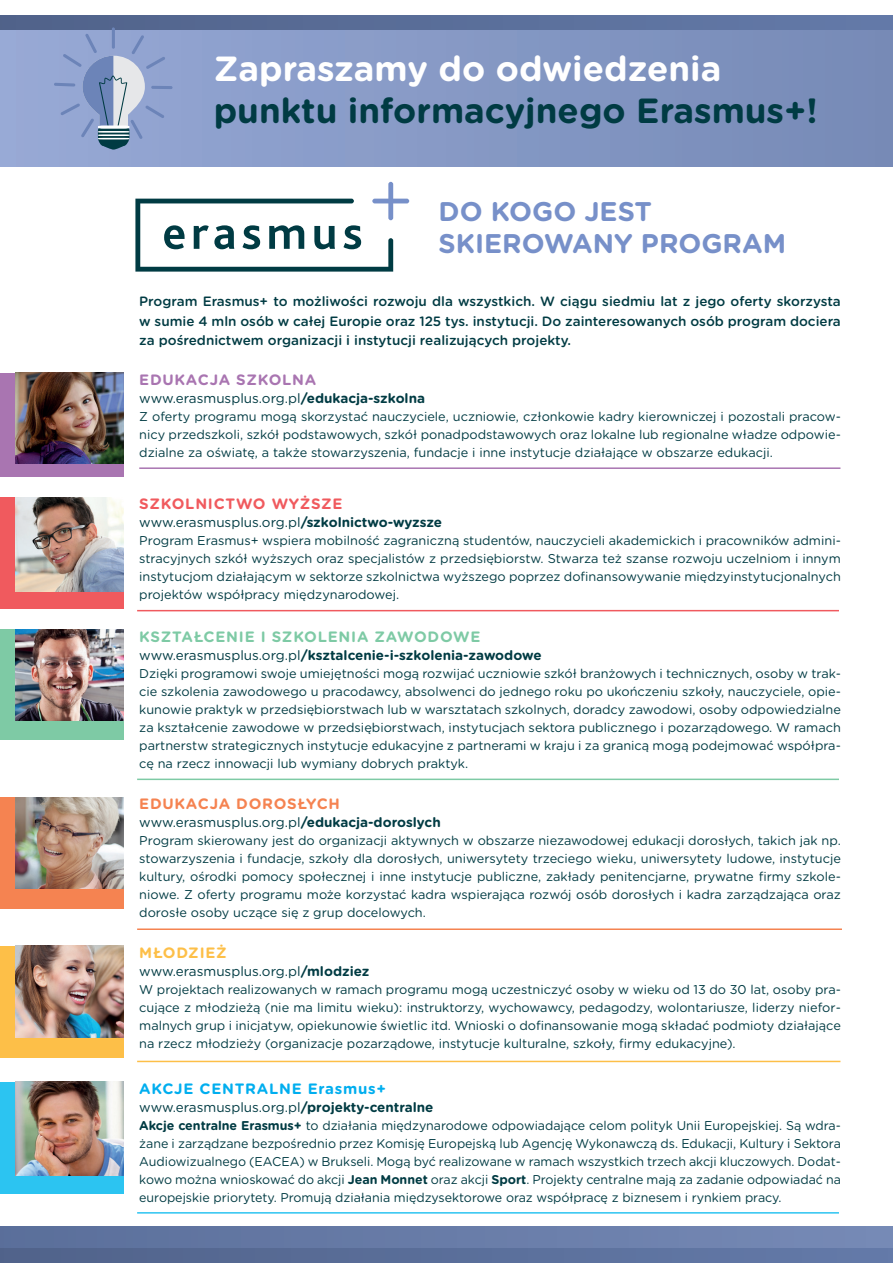
<style>
.page{position:relative;width:893px;height:1263px;background:#fff}
.page>*{position:absolute;margin:0;border:0;box-sizing:border-box;transform-origin:0 0}
.t1{font:700 34.95px "Gotham Rounded";color:#003b43}
.t2{font:700 34.95px "Gotham Rounded";color:#fff}
.t3{font:700 27px "Gotham Rounded";color:#7790c9}
.t4{font:700 15px "Gotham Rounded";letter-spacing:.05em;color:#7ecaa5}
.t5{font:700 15px "Gotham Rounded";letter-spacing:.05em;color:#00aeef}
.t6{font:700 15px "Gotham Rounded";letter-spacing:.05em;color:#f05a5e}
.t7{font:700 15px "Gotham Rounded";letter-spacing:.05em;color:#f58351}
.t8{font:700 15px "Gotham Rounded";letter-spacing:.05em;color:#a975b1}
.t9{font:700 15px "Gotham Rounded";letter-spacing:.05em;color:#fdbf48}
.t10{font:500 13.5px/19.5px "Gotham Rounded";color:#003b43;text-align:justify}
.t11{font:13.5px "Gotham Rounded";color:#003b43}
.t12{font:700 13.5px "Gotham Rounded";color:#003b43}
.t13{font:12.75px/18px "Gotham Rounded";color:#003b43;text-align:justify}
.s1{font-weight:700}
.s2{font-weight:400}
</style>
<div class="page">
<div style="left:0;top:1227px;width:893px;height:36px;background:linear-gradient(to right,#5a6f9a,#768ab6)"></div>
<svg style="left:0;top:1248px;width:893px;height:15px;background:#5a6e99"></svg>
<div style="left:0;top:23px;width:893px;height:266px;background:linear-gradient(to right,#94a6d2,#768ab7)"></div>
<svg style="left:0;top:16px;width:893px;height:13px;background:#596e99"></svg>
<div style="left:0;top:167px;width:893px;height:173px;background:#fff"></div>
<hr style="left:112px;top:27px;width:3px;height:22px;background:#6c84b8;border-radius:2px">
<hr style="left:151px;top:86px;width:22px;height:3px;background:#6c84b8;border-radius:2px">
<svg style="left:54px;top:34px;width:111px;height:116px;background:#93a5cb"></svg>
<svg style="left:135px;top:182px;width:274px;height:90px"></svg>
<hr style="left:137px;top:610px;width:702px;height:1px;background:#f05a5e">
<hr style="left:137px;top:778px;width:702px;height:2px;background:#7ecaa5">
<hr style="left:137px;top:928px;width:705px;height:2px;background:#f58351">
<hr style="left:137px;top:1061px;width:703px;height:1px;background:#fdbf48">
<hr style="left:137px;top:1212px;width:702px;height:1px;background:#2cc4f1">
<div style="left:0;top:373px;width:123px;height:103px;background:#a975b1"></div>
<div style="left:0;top:497px;width:123px;height:112px;background:#f05a5e"></div>
<div style="left:0;top:630px;width:123px;height:110px;background:#7ecaa5"></div>
<div style="left:0;top:797px;width:123px;height:112px;background:#f58351"></div>
<div style="left:0;top:946px;width:123px;height:112px;background:#fdbf48"></div>
<div style="left:0;top:1082px;width:123px;height:112px;background:#2cc4f1"></div>
<img style="left:15px;top:373px;width:108px;height:91px">
<img style="left:15px;top:497px;width:108px;height:94px">
<img style="left:15px;top:630px;width:108px;height:91px">
<img style="left:15px;top:797px;width:108px;height:91px">
<img style="left:15px;top:946px;width:108px;height:91px">
<img style="left:15px;top:1082px;width:108px;height:93px">
<hr style="left:139px;top:467px;width:701px;height:2px;background:#a975b1">
<p class="t2" style="left:214px;top:43px;width:509px">Zapraszamy do odwiedzenia</p>
<p class="t1" style="left:214px;top:85px;width:606px">punktu informacyjnego Erasmus+!</p>
<p class="t3" style="left:439px;top:191px;width:215px">DO KOGO JEST</p>
<p class="t3" style="left:439px;top:224px;width:349px">SKIEROWANY PROGRAM</p>
<p class="t10" style="left:139px;top:291px;width:703px">Program Erasmus+ to możliwości rozwoju dla wszystkich. W ciągu siedmiu lat z jego oferty skorzysta w sumie 4 mln osób w całej Europie oraz 125 tys. instytucji. Do zainteresowanych osób program dociera za pośrednictwem organizacji i instytucji realizujących projekty.</p>
<p class="t8" style="left:139px;top:369px;width:179px">EDUKACJA SZKOLNA</p>
<p class="t11" style="left:139px;top:389px;width:287px">www.erasmusplus.org.pl<span class="s1">/edukacja-szkolna</span></p>
<p class="t13" style="left:139px;top:407px;width:703px">Z oferty programu mogą skorzystać nauczyciele, uczniowie, członkowie kadry kierowniczej i pozostali pracow&shy;nicy przedszkoli, szkół podstawowych, szkół ponadpodstawowych oraz lokalne lub regionalne władze odpowie&shy;dzialne za oświatę, a także stowarzyszenia, fundacje i inne instytucje działające w obszarze edukacji.</p>
<p class="t6" style="left:139px;top:493px;width:205px">SZKOLNICTWO WYŻSZE</p>
<p class="t11" style="left:139px;top:513px;width:304px">www.erasmusplus.org.pl<span class="s1">/szkolnictwo-wyzsze</span></p>
<p class="t13" style="left:139px;top:531px;width:703px">Program Erasmus+ wspiera mobilność zagraniczną studentów, nauczycieli akademickich i pracowników admini&shy;stracyjnych szkół wyższych oraz specjalistów z przedsiębiorstw. Stwarza też szanse rozwoju uczelniom i innym instytucjom działającym w sektorze szkolnictwa wyższego poprzez dofinansowywanie międzyinstytucjonalnych projektów współpracy międzynarodowej.</p>
<p class="t4" style="left:139px;top:625px;width:343px">KSZTAŁCENIE I SZKOLENIA ZAWODOWE</p>
<p class="t12" style="left:139px;top:645px;width:404px"><span class="s2">www.erasmusplus.org.pl</span>/ksztalcenie-i-szkolenia-zawodowe</p>
<p class="t13" style="left:139px;top:664px;width:703px">Dzięki programowi swoje umiejętności mogą rozwijać uczniowie szkół branżowych i technicznych, osoby w trak&shy;cie szkolenia zawodowego u pracodawcy, absolwenci do jednego roku po ukończeniu szkoły, nauczyciele, opie&shy;kunowie praktyk w przedsiębiorstwach lub w warsztatach szkolnych, doradcy zawodowi, osoby odpowiedzialne za kształcenie zawodowe w przedsiębiorstwach, instytucjach sektora publicznego i pozarządowego. W ramach partnerstw strategicznych instytucje edukacyjne z partnerami w kraju i za granicą mogą podejmować współpra&shy;cę na rzecz innowacji lub wymiany dobrych praktyk.</p>
<p class="t7" style="left:139px;top:793px;width:202px">EDUKACJA DOROSŁYCH</p>
<p class="t11" style="left:139px;top:813px;width:303px">www.erasmusplus.org.pl<span class="s1">/edukacja-doroslych</span></p>
<p class="t13" style="left:139px;top:831px;width:703px">Program skierowany jest do organizacji aktywnych w obszarze niezawodowej edukacji dorosłych, takich jak np. stowarzyszenia i fundacje, szkoły dla dorosłych, uniwersytety trzeciego wieku, uniwersytety ludowe, instytucje kultury, ośrodki pomocy społecznej i inne instytucje publiczne, zakłady penitencjarne, prywatne firmy szkole&shy;niowe. Z oferty programu może korzystać kadra wspierająca rozwój osób dorosłych i kadra zarządzająca oraz dorosłe osoby uczące się z grup docelowych.</p>
<p class="t9" style="left:139px;top:941px;width:89px">MŁODZIEŻ</p>
<p class="t11" style="left:139px;top:962px;width:232px">www.erasmusplus.org.pl<span class="s1">/mlodziez</span></p>
<p class="t13" style="left:139px;top:980px;width:703px">W projektach realizowanych w ramach programu mogą uczestniczyć osoby w wieku od 13 do 30 lat, osoby pra&shy;cujące z młodzieżą (nie ma limitu wieku): instruktorzy, wychowawcy, pedagodzy, wolontariusze, liderzy niefor&shy;malnych grup i inicjatyw, opiekunowie świetlic itd. Wnioski o dofinansowanie mogą składać podmioty działające na rzecz młodzieży (organizacje pozarządowe, instytucje kulturalne, szkoły, firmy edukacyjne).</p>
<p class="t5" style="left:139px;top:1078px;width:248px">AKCJE CENTRALNE Erasmus+</p>
<p class="t11" style="left:139px;top:1098px;width:296px">www.erasmusplus.org.pl<span class="s1">/projekty-centralne</span></p>
<p class="t13" style="left:139px;top:1116px;width:703px"><span class="s1">Akcje centralne Erasmus+</span> to działania międzynarodowe odpowiadające celom polityk Unii Europejskiej. Są wdra&shy;żane i zarządzane bezpośrednio przez Komisję Europejską lub Agencję Wykonawczą ds. Edukacji, Kultury i Sektora Audiowizualnego (EACEA) w Brukseli. Mogą być realizowane w ramach wszystkich trzech akcji kluczowych. Dodat&shy;kowo można wnioskować do akcji <span class="s1">Jean Monnet</span> oraz akcji <span class="s1">Sport</span>. Projekty centralne mają za zadanie odpowiadać na europejskie priorytety. Promują działania międzysektorowe oraz współpracę z biznesem i rynkiem pracy.</p>
</div>
